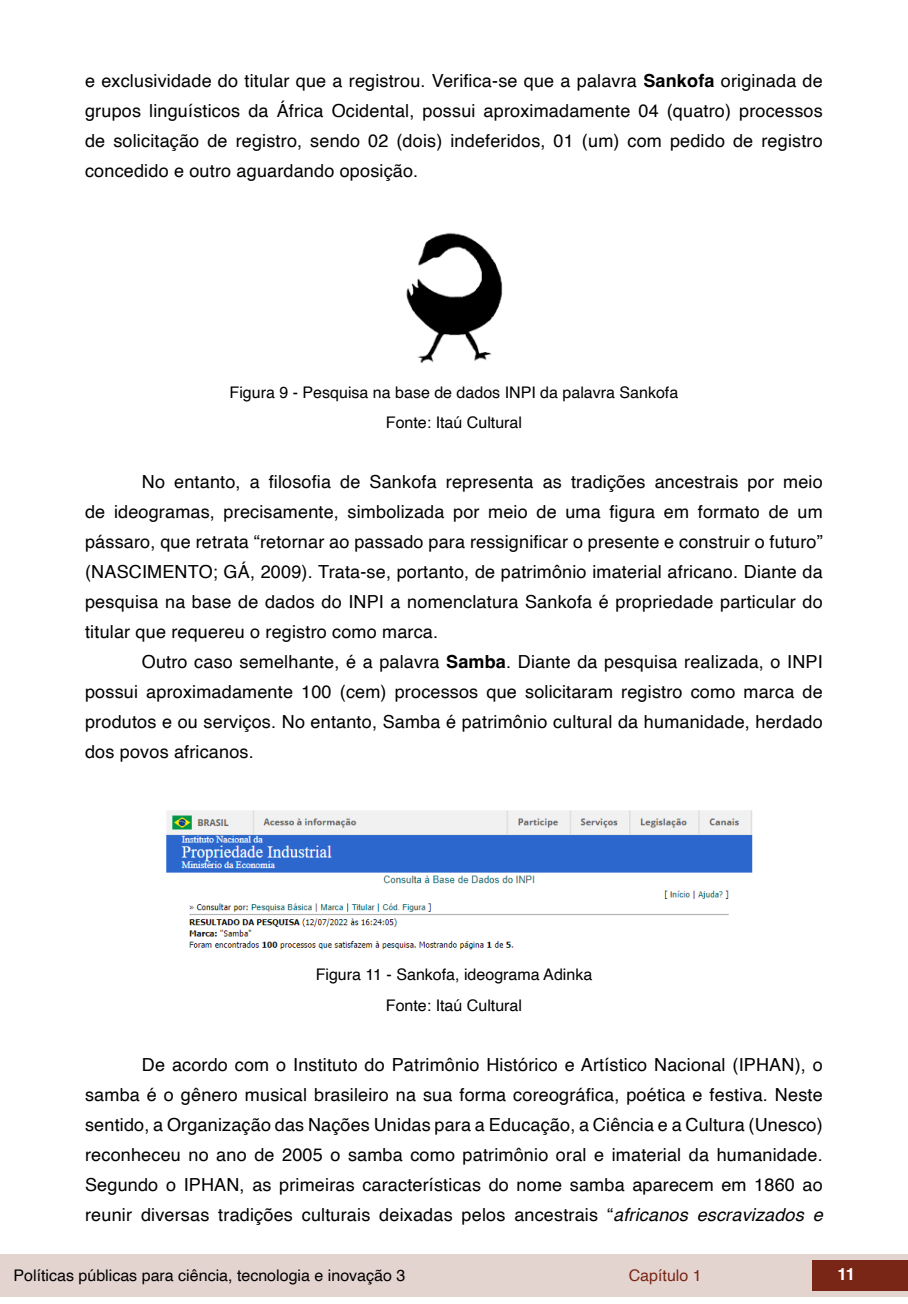
<style>
.page{position:relative;width:908px;height:1304px;background:#fff}
.page>*{position:absolute;margin:0;border:0;box-sizing:border-box;transform-origin:0 0}
.t1{font:18px/30px "Helvetica";letter-spacing:.01em;color:#000;text-align:justify}
.t2{font:700 16.8px "Helvetica";color:#fff}
.t3{font:16px/30.6px "Helvetica";color:#000;text-align:center}
.t4{font:16px "Helvetica";color:#7a2616}
.s1{font-weight:700}
.s2{font-style:italic}
</style>
<div class="page">
<div style="left:0;top:1254px;width:906px;height:43px;background:#e4d4d0"></div>
<div style="left:812px;top:1261px;width:95px;height:30px;background:#7a2616"></div>
<img style="left:406px;top:232px;width:97px;height:132px">
<img style="left:166px;top:810px;width:587px;height:140px">
<p class="t1" style="left:85px;top:66px;width:738px">e exclusividade do titular que a registrou. Verifica-se que a palavra <span class="s1">Sankofa</span> originada de grupos linguísticos da África Ocidental, possui aproximadamente 04 (quatro) processos de solicitação de registro, sendo 02 (dois) indeferidos, 01 (um) com pedido de registro concedido e outro aguardando oposição.</p>
<p class="t3" style="left:229px;top:377px;width:450px">Figura 9 - Pesquisa na base de dados INPI da palavra Sankofa<br>Fonte: Itaú Cultural</p>
<p class="t1" style="left:85px;top:467px;width:738px;text-indent:57px">No entanto, a filosofia de Sankofa representa as tradições ancestrais por meio de ideogramas, precisamente, simbolizada por meio de uma figura em formato de um pássaro, que retrata “retornar ao passado para ressignificar o presente e construir o futuro” (NASCIMENTO; GÁ, 2009). Trata-se, portanto, de patrimônio imaterial africano. Diante da pesquisa na base de dados do INPI a nomenclatura Sankofa é propriedade particular do titular que requereu o registro como marca.</p>
<p class="t1" style="left:85px;top:647px;width:738px;text-indent:57px">Outro caso semelhante, é a palavra <span class="s1">Samba</span>. Diante da pesquisa realizada, o INPI possui aproximadamente 100 (cem) processos que solicitaram registro como marca de produtos e ou serviços. No entanto, Samba é patrimônio cultural da humanidade, herdado dos povos africanos.</p>
<p class="t3" style="left:315px;top:960px;width:278px">Figura 11 - Sankofa, ideograma Adinka<br>Fonte: Itaú Cultural</p>
<p class="t1" style="left:85px;top:1050px;width:738px;text-indent:57px">De acordo com o Instituto do Patrimônio Histórico e Artístico Nacional (IPHAN), o samba é o gênero musical brasileiro na sua forma coreográfica, poética e festiva. Neste sentido, a Organização das Nações Unidas para a Educação, a Ciência e a Cultura (Unesco) reconheceu no ano de 2005 o samba como patrimônio oral e imaterial da humanidade.<br>Segundo o IPHAN, as primeiras características do nome samba aparecem em 1860 ao reunir diversas tradições culturais deixadas pelos ancestrais “<span class="s2">africanos escravizados e</span></p>
<p class="t3" style="left:14px;top:1260px;width:393px">Políticas públicas para ciência, tecnologia e inovação 3</p>
<p class="t4" style="left:628px;top:1263px;width:74px">Capítulo 1</p>
<p class="t2" style="left:837px;top:1264px;width:19px">11</p>
</div>
